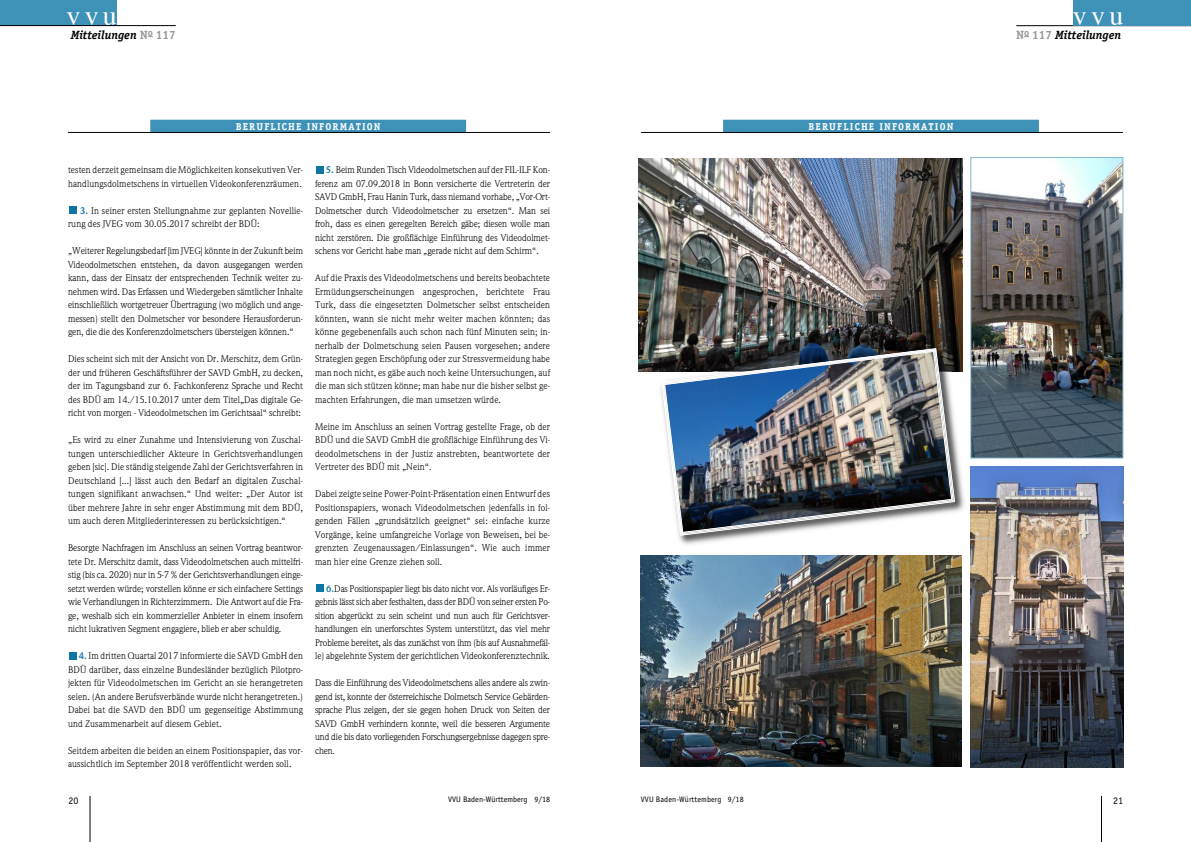
<style>
.page{position:relative;width:1191px;height:842px;background:#fff}
.page>*{position:absolute;margin:0;border:0;box-sizing:border-box;transform-origin:0 0}
.t1{font:28px "Times";letter-spacing:.15em;color:#fff}
.t2{font:italic 700 12px "Officina Serif";color:#000}
.t3{font:700 10px "Officina Serif";letter-spacing:.11em;color:#fff}
.t4{font:10px "Officina Sans";color:#000}
.t5{font:9.5px/13.5px "Weidemann";letter-spacing:.01em;color:#000;text-align:justify}
.t6{font:8px "Officina Sans";letter-spacing:.005em;color:#000}
.s1{font-style:normal;color:#999}
.s2{font-weight:700;color:#0e76a5}
</style>
<div class="page">
<hr style="left:1016px;top:25px;width:175px;height:1px;background:#000">
<div style="left:1073px;top:0;width:118px;height:26px;background:#3e91b7"></div>
<hr style="left:1101px;top:796px;width:1px;height:46px;background:#000">
<div style="left:723px;top:120px;width:316px;height:13px;background:#3e91b7"></div>
<hr style="left:641px;top:132px;width:482px;height:1px;background:#000">
<div style="left:0;top:0;width:117px;height:26px;background:#3e91b7"></div>
<hr style="left:0;top:25px;width:176px;height:1px;background:#000">
<div style="left:69px;top:652px;width:7px;height:7px;background:#0e76a5"></div>
<div style="left:316px;top:166px;width:7px;height:7px;background:#0e76a5"></div>
<div style="left:316px;top:584px;width:7px;height:8px;background:#0e76a5"></div>
<div style="left:69px;top:206px;width:7px;height:8px;background:#0e76a5"></div>
<hr style="left:90px;top:796px;width:1px;height:46px;background:#000">
<div style="left:150px;top:120px;width:316px;height:13px;background:#3e91b7"></div>
<hr style="left:68px;top:132px;width:482px;height:1px;background:#000">
<img style="left:638px;top:159px;width:324px;height:212px">
<img style="left:970px;top:467px;width:153px;height:300px">
<img style="left:972px;top:159px;width:149px;height:298px">
<div style="left:970px;top:157px;width:153px;height:302px;border:1px solid #86bad2"></div>
<img style="left:715px;top:343px;width:236px;height:4px">
<img style="left:656px;top:371px;width:308px;height:174px">
<svg style="left:661px;top:348px;width:294px;height:188px"></svg>
<svg style="left:662px;top:350px;width:291px;height:184px"></svg>
<img style="left:664px;top:351px;width:288px;height:182px">
<img style="left:641px;top:555px;width:320px;height:212px">
<h1 class="t1" style="left:66px;top:4px;width:52px">vvu</h1>
<p class="t2" style="left:71px;top:30px;width:107px">Mitteilungen <span class="s1">N</span><sup>o</sup> <span class="s1">117</span></p>
<p class="t3" style="left:236px;top:123px;width:146px">BERUFLICHE INFORMATION</p>
<p class="t5" style="left:68px;top:164px;width:236px">testen derzeit gemeinsam die Möglichkeiten konsekutiven Ver&shy;handlungsdolmetschens in virtuellen Videokonferenzräumen.</p>
<p class="t5" style="left:68px;top:204px;width:236px;text-indent:12px"><span class="s2">3.</span> In seiner ersten Stellungnahme zur geplanten Novellie&shy;rung des JVEG vom 30.05.2017 schreibt der BDÜ:</p>
<p class="t5" style="left:68px;top:245px;width:236px">„Weiterer Regelungsbedarf [im JVEG] könnte in der Zukunft beim Videodolmetschen entstehen, da davon ausgegangen werden kann, dass der Einsatz der entsprechenden Technik weiter zu&shy;nehmen wird. Das Erfassen und Wiedergeben sämtlicher Inhalte einschließlich wortgetreuer Übertragung (wo möglich und ange&shy;messen) stellt den Dolmetscher vor besondere Herausforderun&shy;gen, die die des Konferenzdolmetschers übersteigen können.“</p>
<p class="t5" style="left:68px;top:353px;width:236px">Dies scheint sich mit der Ansicht von Dr. Merschitz, dem Grün&shy;der und früheren Geschäftsführer der SAVD GmbH, zu decken, der im Tagungsband zur 6. Fachkonferenz Sprache und Recht des BDÜ am 14./15.10.2017 unter dem Titel„Das digitale Ge&shy;richt von morgen - Videodolmetschen im Gerichtsaal“ schreibt:</p>
<p class="t5" style="left:68px;top:434px;width:236px">„Es wird zu einer Zunahme und Intensivierung von Zuschal&shy;tungen unterschiedlicher Akteure in Gerichtsverhandlungen geben [sic]. Die ständig steigende Zahl der Gerichtsverfahren in Deutschland [...] lässt auch den Bedarf an digitalen Zuschal&shy;tungen signifikant anwachsen.“ Und weiter: „Der Autor ist über mehrere Jahre in sehr enger Abstimmung mit dem BDÜ, um auch deren Mitgliederinteressen zu berücksichtigen.“</p>
<p class="t5" style="left:68px;top:542px;width:236px">Besorgte Nachfragen im Anschluss an seinen Vortrag beantwor&shy;tete Dr. Merschitz damit, dass Videodolmetschen auch mittelfri&shy;stig (bis ca. 2020) nur in 5-7 % der Gerichtsverhandlungen einge&shy;setzt werden würde; vorstellen könne er sich einfachere Settings wie Verhandlungen in Richterzimmern. Die Antwort auf die Fra&shy;ge, weshalb sich ein kommerzieller Anbieter in einem insofern nicht lukrativen Segment engagiere, blieb er aber schuldig.</p>
<p class="t5" style="left:68px;top:650px;width:236px;text-indent:11px"><span class="s2">4.</span> Im dritten Quartal 2017 informierte die SAVD GmbH den BDÜ darüber, dass einzelne Bundesländer bezüglich Pilotpro&shy;jekten für Videodolmetschen im Gericht an sie herangetreten seien. (An andere Berufsverbände wurde nicht herangetreten.)<br>Dabei bat die SAVD den BDÜ um gegenseitige Abstimmung und Zusammenarbeit auf diesem Gebiet.</p>
<p class="t5" style="left:68px;top:744px;width:236px">Seitdem arbeiten die beiden an einem Positionspapier, das vor&shy;aussichtlich im September 2018 veröffentlicht werden soll.</p>
<p class="t5" style="left:315px;top:164px;width:236px;text-indent:11px"><span class="s2">5.</span> Beim Runden Tisch Videodolmetschen auf der FIL-ILF Kon&shy;ferenz am 07.09.2018 in Bonn versicherte die Vertreterin der SAVD GmbH, Frau Hanin Turk, dass niemand vorhabe, „Vor-Ort-Dolmetscher durch Videodolmetscher zu ersetzen“. Man sei froh, dass es einen geregelten Bereich gäbe; diesen wolle man nicht zerstören. Die großflächige Einführung des Videodolmet&shy;schens vor Gericht habe man „gerade nicht auf dem Schirm“.</p>
<p class="t5" style="left:315px;top:272px;width:236px">Auf die Praxis des Videodolmetschens und bereits beobachtete Ermüdungserscheinungen angesprochen, berichtete Frau Turk, dass die eingesetzten Dolmetscher selbst entscheiden könnten, wann sie nicht mehr weiter machen könnten; das könne gegebenenfalls auch schon nach fünf Minuten sein; in&shy;nerhalb der Dolmetschung seien Pausen vorgesehen; andere Strategien gegen Erschöpfung oder zur Stressvermeidung habe man noch nicht, es gäbe auch noch keine Untersuchungen, auf die man sich stützen könne; man habe nur die bisher selbst ge&shy;machten Erfahrungen, die man umsetzen würde.</p>
<p class="t5" style="left:315px;top:420px;width:236px">Meine im Anschluss an seinen Vortrag gestellte Frage, ob der BDÜ und die SAVD GmbH die großflächige Einführung des Vi&shy;deodolmetschens in der Justiz anstrebten, beantwortete der Vertreter des BDÜ mit „Nein“.</p>
<p class="t5" style="left:315px;top:488px;width:236px">Dabei zeigte seine Power-Point-Präsentation einen Entwurf des Positionspapiers, wonach Videodolmetschen jedenfalls in fol&shy;genden Fällen „grundsätzlich geeignet“ sei: einfache kurze Vorgänge, keine umfangreiche Vorlage von Beweisen, bei be&shy;grenzten Zeugenaussagen/Einlassungen“. Wie auch immer man hier eine Grenze ziehen soll.</p>
<p class="t5" style="left:315px;top:582px;width:236px;text-indent:11px"><span class="s2">6.</span>Das Positionspapier liegt bis dato nicht vor. Als vorläufiges Er&shy;gebnis lässt sich aber festhalten, dass der BDÜ von seiner ersten Po&shy;sition abgerückt zu sein scheint und nun auch für Gerichtsver&shy;handlungen ein unerforschtes System unterstützt, das viel mehr Probleme bereitet, als das zunächst von ihm (bis auf Ausnahmefäl&shy;le) abgelehnte System der gerichtlichen Videokonferenztechnik.</p>
<p class="t5" style="left:315px;top:677px;width:236px">Dass die Einführung des Videodolmetschens alles andere als zwin&shy;gend ist, konnte der österreichische Dolmetsch Service Gebärden&shy;sprache Plus zeigen, der sie gegen hohen Druck von Seiten der SAVD GmbH verhindern konnte, weil die besseren Argumente und die bis dato vorliegenden Forschungsergebnisse dagegen spre&shy;chen.</p>
<p class="t4" style="left:69px;top:797px;width:11px">20</p>
<p class="t6" style="left:448px;top:797px;width:104px">VVU Baden-Württemberg 9/18</p>
<p class="t3" style="left:808px;top:123px;width:146px">BERUFLICHE INFORMATION</p>
<h1 class="t1" style="left:1073px;top:4px;width:52px">vvu</h1>
<p class="t2" style="left:1016px;top:30px;width:107px"><span class="s1">N</span><sup>o</sup> <span class="s1">117</span> Mitteilungen</p>
<p class="t6" style="left:641px;top:797px;width:104px">VVU Baden-Württemberg 9/18</p>
<p class="t4" style="left:1113px;top:797px;width:11px">21</p>
</div>
